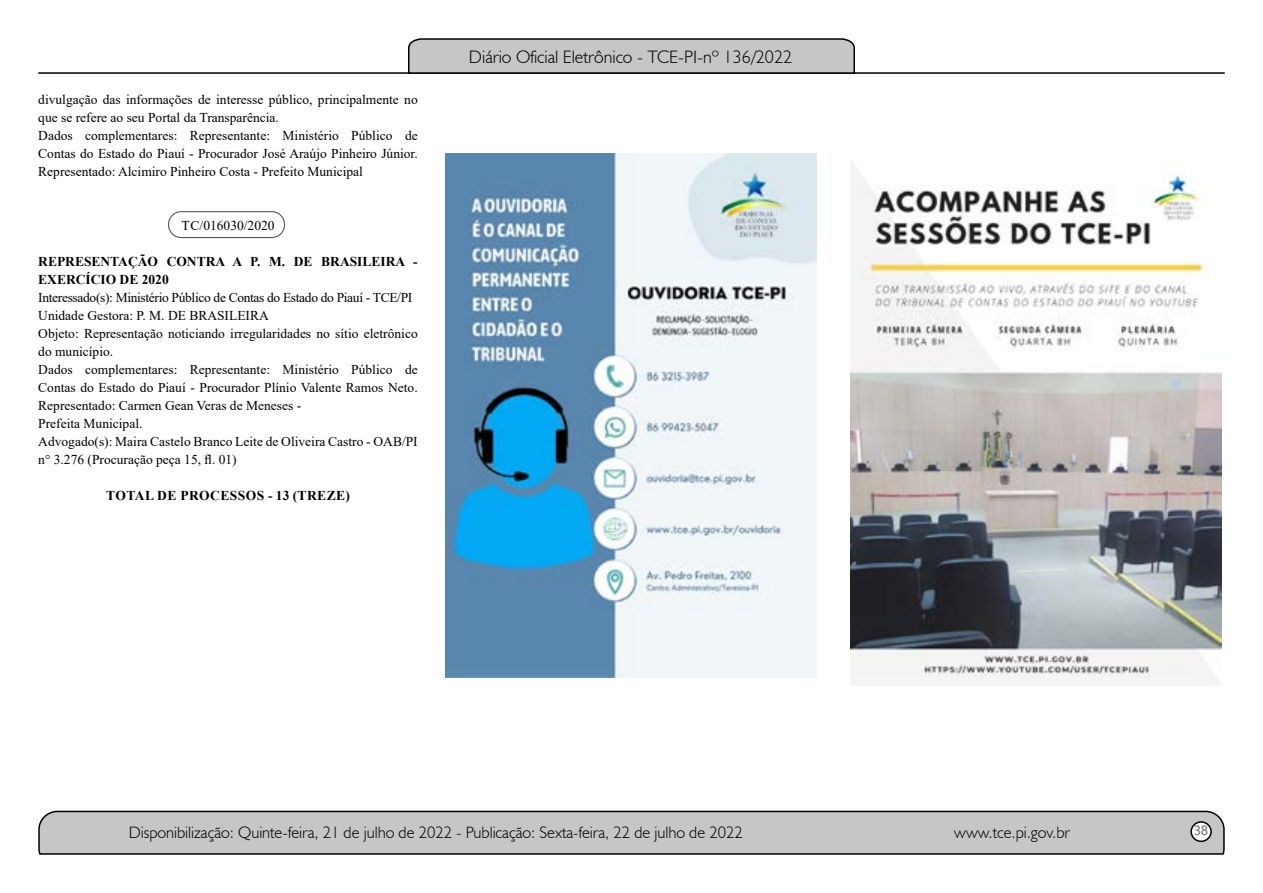
<style>
.page{position:relative;width:1263px;height:893px;background:#fff}
.page>*{position:absolute;margin:0;border:0;box-sizing:border-box;transform-origin:0 0}
.t1{font:300 18px "Humanist 521 BT";color:#000}
.t2{font:300 16.5px "Humanist 521 BT";color:#000}
.t3{font:15px "Estrangelo Edessa";color:#808080}
.t4{font:13.5px/18px "Times New Roman";color:#000}
.t5{font:700 13.5px/18px "Times New Roman";color:#000}
.t6{font:700 13.5px "Times New Roman";letter-spacing:.035em;color:#000}
</style>
<div class="page">
<svg style="left:38px;top:810px;width:1187px;height:45px;background:#b9b9b9"></svg>
<div style="left:1191px;top:822px;width:20px;height:19px;background:#fff;border-radius:50%"></div>
<div style="left:1190px;top:821px;width:22px;height:21px;border:2px solid #000;border-radius:50%"></div>
<hr style="left:38px;top:72px;width:1187px;height:2px;background:#000">
<svg style="left:407px;top:38px;width:449px;height:36px;background:#b4b4b4"></svg>
<div style="left:168px;top:211px;width:117px;height:27px;border:1px solid #575756;border-radius:13px"></div>
<img style="left:850px;top:160px;width:371px;height:525px">
<img style="left:446px;top:153px;width:370px;height:525px">
<p class="t4" style="left:38px;top:90px;width:381px">divulgação das informações de interesse público, principalmente no que se refere ao seu Portal da Transparência.<br>Dados complementares: Representante: Ministério Público de Contas do Estado do Piauí - Procurador José Araújo Pinheiro Júnior.<br>Representado: Alcimiro Pinheiro Costa - Prefeito Municipal</p>
<p class="t4" style="left:182px;top:216px;width:94px">TC/016030/2020</p>
<p class="t5" style="left:38px;top:252px;width:381px">REPRESENTAÇÃO CONTRA A P. M. DE BRASILEIRA -<br>EXERCÍCIO DE 2020</p>
<p class="t4" style="left:38px;top:288px;width:381px">Interessado(s): Ministério Público de Contas do Estado do Piauí - TCE/PI Unidade Gestora: P. M. DE BRASILEIRA<br>Objeto: Representação noticiando irregularidades no sítio eletrônico do município.<br>Dados complementares: Representante: Ministério Público de Contas do Estado do Piauí - Procurador Plínio Valente Ramos Neto.<br>Representado: Carmen Gean Veras de Meneses -<br>Prefeita Municipal.<br>Advogado(s): Maira Castelo Branco Leite de Oliveira Castro - OAB/PI n° 3.276 (Procuração peça 15, fl. 01)</p>
<p class="t6" style="left:106px;top:486px;width:245px">TOTAL DE PROCESSOS - 13 (TREZE)</p>
<h1 class="t1" style="left:469px;top:46px;width:325px">Diário Oficial Eletrônico - TCE-PI-nº 136/2022</h1>
<p class="t2" style="left:129px;top:822px;width:616px">Disponibilização: Quinte-feira, 21 de julho de 2022 - Publicação: Sexta-feira, 22 de julho de 2022</p>
<p class="t2" style="left:954px;top:822px;width:117px">www.tce.pi.gov.br</p>
<p class="t3" style="left:1194px;top:823px;width:16px">38</p>
</div>
